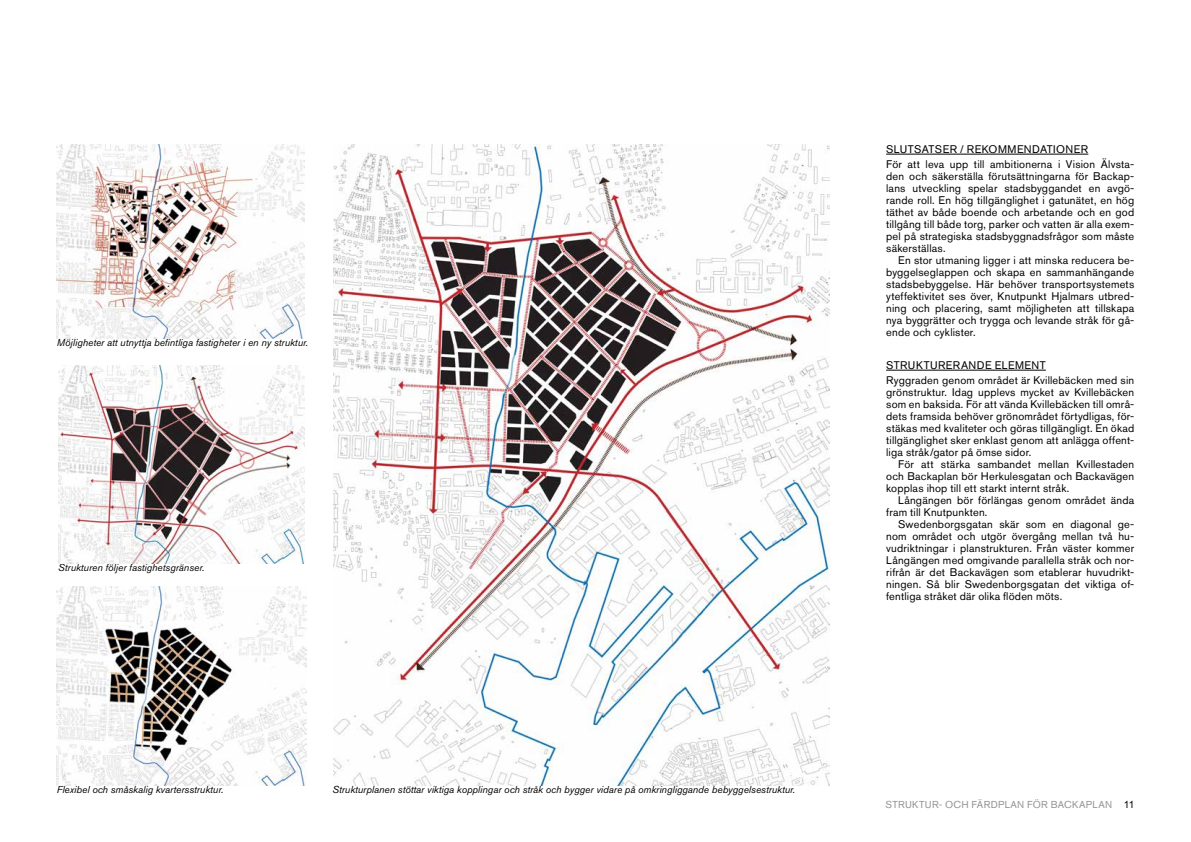
<style>
.page{position:relative;width:1191px;height:842px;background:#fff}
.page>*{position:absolute;margin:0;border:0;box-sizing:border-box;transform-origin:0 0}
.t1{font:11px/12px "Akzidenz Grotesk Std";letter-spacing:.035em;color:#000;text-align:justify}
.t2{font:italic 10px "Akzidenz Grotesk Std";color:#000}
.t3{font:10px "Akzidenz Grotesk Std";letter-spacing:.03em;color:#939598}
.s1{font-family:"Arial";color:#000}
</style>
<div class="page">
<img style="left:334px;top:144px;width:495px;height:641px">
<img style="left:57px;top:144px;width:248px;height:195px">
<img style="left:58px;top:365px;width:247px;height:199px">
<img style="left:57px;top:587px;width:249px;height:198px">
<hr style="left:886px;top:154px;width:202px;height:1px;background:#000">
<hr style="left:886px;top:370px;width:159px;height:1px;background:#000">
<p class="t2" style="left:57px;top:337px;width:253px">Möjligheter att utnyttja befintliga fastigheter i en ny struktur.</p>
<p class="t2" style="left:58px;top:562px;width:148px">Strukturen följer fastighetsgränser.</p>
<p class="t2" style="left:57px;top:783px;width:168px">Flexibel och småskalig kvartersstruktur.</p>
<p class="t2" style="left:332px;top:783px;width:464px">Strukturplanen stöttar viktiga kopplingar och stråk och bygger vidare på omkringliggande bebyggelsestruktur.</p>
<p class="t1" style="left:886px;top:142px;width:250px;line-height:15px">slutsatser / rekommendationer<br>För att leva upp till ambitionerna i Vision Älvsta-</p>
<p class="t1" style="left:886px;top:170px;width:250px">den och säkerställa förutsättningarna för Backap&shy;lans utveckling spelar stadsbyggandet en avgö&shy;rande roll. En hög tillgänglighet i gatunätet, en hög täthet av både boende och arbetande och en god tillgång till både torg, parker och vatten är alla exem&shy;pel på strategiska stadsbyggnadsfrågor som måste säkerställas.</p>
<p class="t1" style="left:886px;top:254px;width:250px;text-indent:12px">En stor utmaning ligger i att minska reducera be&shy;byggelseglappen och skapa en sammanhängande stadsbebyggelse. H är behöver transportsystemets yteffektivitet ses över, Knutpunkt Hjalmars utbred&shy;ning och placering, samt möjligheten att tillskapa nya byggrätter och trygga och levande stråk för gå&shy;ende och cyklister.</p>
<p class="t1" style="left:886px;top:358px;width:250px;line-height:15px">strukturerande element<br>Ryggraden genom området är Kvillebäcken med sin</p>
<p class="t1" style="left:886px;top:386px;width:250px">grönstruktur. Idag upplevs mycket av Kvillebäcken som en baksida. För att vända Kvillebäcken till områ&shy;dets framsida behöver grönområdet förtydligas, för&shy;stäkas med kvaliteter och göras tillgängligt. En ökad tillgänglighet sker enklast genom att anlägga offent&shy;liga stråk/gator på ömse sidor.</p>
<p class="t1" style="left:886px;top:458px;width:250px;text-indent:12px">För att stärka sambandet mellan Kvillestaden och Backaplan bör H erkulesgatan och Backavägen kopplas ihop till ett starkt internt stråk.</p>
<p class="t1" style="left:886px;top:494px;width:250px;text-indent:12px">Långängen bör förlängas genom området ända fram till Knutpunkten.</p>
<p class="t1" style="left:886px;top:518px;width:250px;text-indent:12px">Swedenborgsgatan skär som en diagonal ge&shy;nom området och utgör övergång mellan två hu&shy;vudriktningar i planstrukturen. Från väster kommer Långängen med omgivande parallella stråk och nor&shy;rifrån är det Backavägen som etablerar huvudrikt&shy;ningen. Så blir Swedenborgsgatan det viktiga of&shy;fentliga stråket där olika flöden möts.</p>
<p class="t3" style="left:885px;top:798px;width:250px">struktur- och färdplan för backaplan <span class="s1">11</span></p>
</div>
